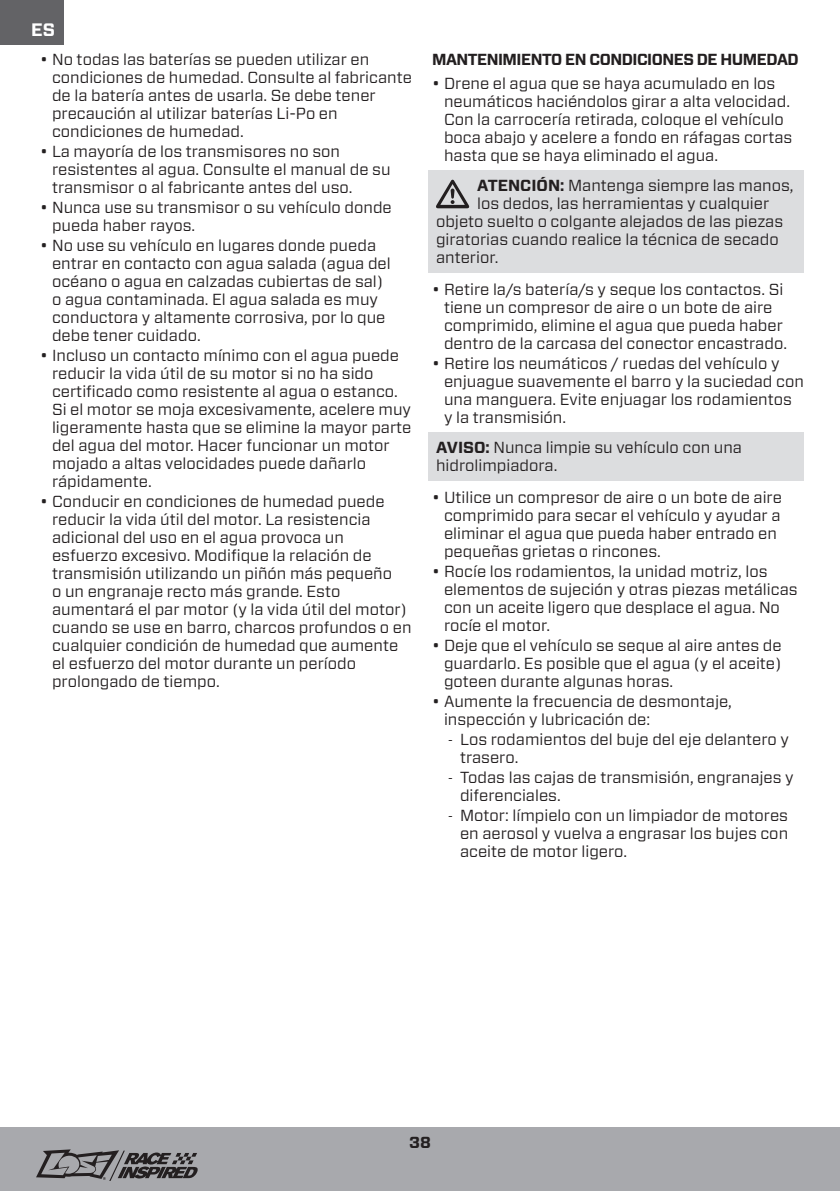
<style>
.page{position:relative;width:840px;height:1191px;background:#fff}
.page>*{position:absolute;margin:0;border:0;box-sizing:border-box;transform-origin:0 0}
.t1{font:700 18px "Forza";color:#fff}
.LOS_Small_Notice{font:16px/18px "Forza";color:#231f20}
.LOS_Small_Warnings{font:16px "Forza";color:#231f20}
.LOS_Small_Subheader{font:700 16px "Forza";letter-spacing:-.03em;color:#231f20}
.s1{font-weight:700}
.s2{font-family:"Frutiger LT Std";font-weight:300;font-stretch:condensed}
</style>
<div class="page">
<div style="left:0;top:1127px;width:839px;height:64px;background:#a8a9ad"></div>
<div style="left:0;top:0;width:63px;height:44px;background:#636366"></div>
<svg style="left:36px;top:1149px;width:162px;height:32px"></svg>
<div style="left:428px;top:170px;width:375px;height:102px;background:#dcdddf"></div>
<div style="left:428px;top:432px;width:375px;height:48px;background:#dcdddf"></div>
<svg style="left:436px;top:180px;width:33px;height:28px"></svg>
<p class="t1" style="left:31px;top:18px;width:25px">ES</p>
<p class="LOS_Small_Notice" style="left:52px;top:50px;width:361px;text-indent:-12px">• No todas las baterías se pueden utilizar en condiciones de humedad. Consulte al fabricante de la batería antes de usarla. Se debe tener precaución al utilizar baterías Li-Po en condiciones de humedad.</p>
<p class="LOS_Small_Notice" style="left:52px;top:142px;width:340px;text-indent:-12px">• La mayoría de los transmisores no son resistentes al agua. Consulte el manual de su transmisor o al fabricante antes del uso.</p>
<p class="LOS_Small_Notice" style="left:52px;top:198px;width:341px;text-indent:-12px">• Nunca use su transmisor o su vehículo donde pueda haber rayos.</p>
<p class="LOS_Small_Notice" style="left:52px;top:236px;width:340px;text-indent:-12px">• No use su vehículo en lugares donde pueda entrar en contacto con agua salada (agua del océano o agua en calzadas cubiertas de sal) o agua contaminada. El agua salada es muy conductora y altamente corrosiva, por lo que debe tener cuidado.</p>
<p class="LOS_Small_Notice" style="left:52px;top:346px;width:361px;text-indent:-12px">• Incluso un contacto mínimo con el agua puede reducir la vida útil de su motor si no ha sido certificado como resistente al agua o estanco.<br>Si el motor se moja excesivamente, acelere muy ligeramente hasta que se elimine la mayor parte del agua del motor. Hacer funcionar un motor mojado a altas velocidades puede dañarlo rápidamente.</p>
<p class="LOS_Small_Notice" style="left:52px;top:492px;width:361px;text-indent:-12px">• Conducir en condiciones de humedad puede reducir la vida útil del motor. La resistencia adicional del uso en el agua provoca un esfuerzo excesivo. Modifique la relación de transmisión utilizando un piñón más pequeño<br>o un engranaje recto más grande. Esto aumentará el par motor (y la vida útil del motor) cuando se use en barro, charcos profundos o en cualquier condición de humedad que aumente el esfuerzo del motor durante un período prolongado de tiempo.</p>
<p class="LOS_Small_Subheader" style="left:432px;top:49px;width:368px">MANTENIMIENTO EN CONDICIONES DE HUMEDAD</p>
<p class="LOS_Small_Notice" style="left:444px;top:74px;width:350px;text-indent:-12px">• Drene el agua que se haya acumulado en los neumáticos haciéndolos girar a alta velocidad.<br>Con la carrocería retirada, coloque el vehículo boca abajo y acelere a fondo en ráfagas cortas hasta que se haya eliminado el agua.</p>
<p class="LOS_Small_Warnings" style="left:477px;top:174px;width:318px"><span class="s1">ATENCIÓN:</span> Mantenga siempre las manos,</p>
<p class="LOS_Small_Warnings" style="left:477px;top:192px;width:293px">los dedos, las herramientas y cualquier</p>
<p class="LOS_Small_Warnings" style="left:436px;top:210px;width:348px">objeto suelto o colgante alejados de las piezas</p>
<p class="LOS_Small_Warnings" style="left:436px;top:228px;width:344px">giratorias cuando realice la técnica de secado</p>
<p class="LOS_Small_Warnings" style="left:436px;top:246px;width:64px">anterior.</p>
<p class="LOS_Small_Notice" style="left:444px;top:280px;width:344px;text-indent:-12px">• Retire la/s batería/s y seque los contactos. Si tiene un compresor de aire o un bote de aire comprimido, elimine el agua que pueda haber dentro de la carcasa del conector encastrado.</p>
<p class="LOS_Small_Notice" style="left:444px;top:354px;width:361px;text-indent:-12px">• Retire los neumáticos / ruedas del vehículo y enjuague suavemente el barro y la suciedad con una manguera. Evite enjuagar los rodamientos y la transmisión.</p>
<p class="LOS_Small_Notice" style="left:436px;top:438px;width:307px"><span class="s1">AVISO:</span> Nunca limpie su vehículo con una hidrolimpiadora.</p>
<p class="LOS_Small_Notice" style="left:444px;top:488px;width:339px;text-indent:-12px">• Utilice un compresor de aire o un bote de aire comprimido para secar el vehículo y ayudar a eliminar el agua que pueda haber entrado en pequeñas grietas o rincones.</p>
<p class="LOS_Small_Notice" style="left:444px;top:562px;width:355px;text-indent:-12px">• Rocíe los rodamientos, la unidad motriz, los elementos de sujeción y otras piezas metálicas con un aceite ligero que desplace el agua. No rocíe el motor.</p>
<p class="LOS_Small_Notice" style="left:444px;top:636px;width:339px;text-align:justify;text-indent:-12px">• Deje que el vehículo se seque al aire antes de guardarlo. Es posible que el agua (y el aceite) goteen durante algunas horas.</p>
<p class="LOS_Small_Notice" style="left:444px;top:692px;width:289px;text-indent:-12px">• Aumente la frecuencia de desmontaje, inspección y lubricación de:</p>
<p class="LOS_Small_Notice" style="left:460px;top:730px;width:330px;text-indent:-12px"><span class="s2">-</span> Los rodamientos del buje del eje delantero y trasero.</p>
<p class="LOS_Small_Notice" style="left:460px;top:768px;width:335px;text-indent:-12px"><span class="s2">-</span> Todas las cajas de transmisión, engranajes y diferenciales.</p>
<p class="LOS_Small_Notice" style="left:460px;top:806px;width:329px;text-align:justify;text-indent:-12px"><span class="s2">-</span> Motor: límpielo con un limpiador de motores en aerosol y vuelva a engrasar los bujes con aceite de motor ligero.</p>
<p class="LOS_Small_Subheader" style="left:409px;top:1131px;width:23px">38</p>
</div>
